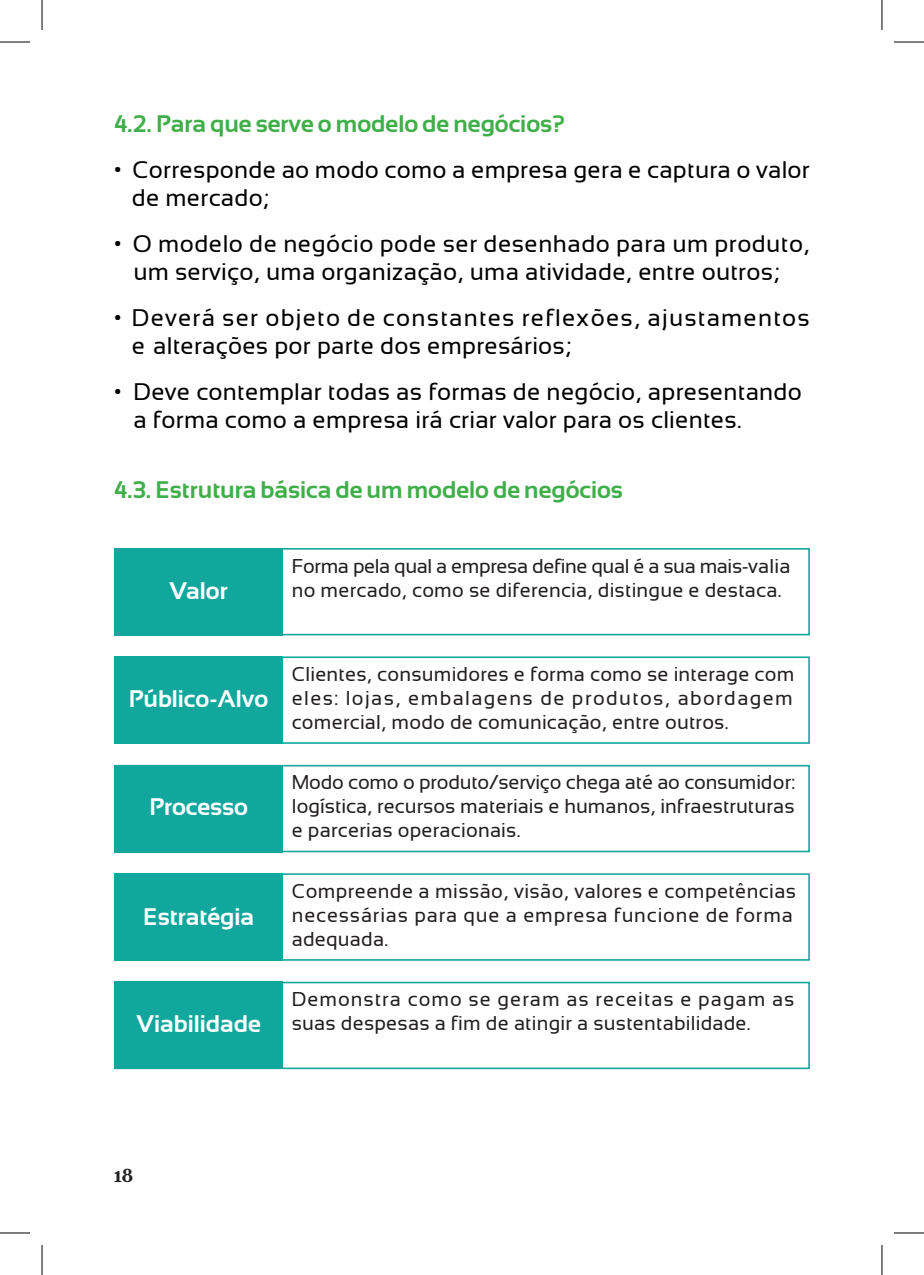
<style>
.page{position:relative;width:924px;height:1275px;background:#fff}
.page>*{position:absolute;margin:0;border:0;box-sizing:border-box;transform-origin:0 0}
.t1{font:24px "Sansation";letter-spacing:.01em;color:#000}
.t2{font:700 24px "Sansation";color:#40ae49}
.t3{font:24px "Sansation";letter-spacing:.05em;color:#000}
.t4{font:700 24px "Sansation";color:#fff}
.t5{font:20px/24px "Sansation";letter-spacing:.01em;color:#231f20}
.t6{font:20px "Farnham Text Semi";color:#231f20}
</style>
<div class="page">
<div style="left:114px;top:548px;width:695px;height:87px;border:2px solid #12a79d"></div>
<div style="left:114px;top:548px;width:169px;height:87px;background:#12a79d"></div>
<div style="left:114px;top:765px;width:695px;height:87px;border:2px solid #12a79d"></div>
<div style="left:114px;top:765px;width:169px;height:87px;background:#12a79d"></div>
<div style="left:114px;top:656px;width:695px;height:88px;border:2px solid #12a79d"></div>
<div style="left:114px;top:656px;width:169px;height:88px;background:#12a79d"></div>
<div style="left:114px;top:873px;width:695px;height:87px;border:2px solid #12a79d"></div>
<div style="left:114px;top:873px;width:169px;height:87px;background:#12a79d"></div>
<div style="left:114px;top:981px;width:695px;height:88px;border:2px solid #12a79d"></div>
<div style="left:114px;top:981px;width:169px;height:88px;background:#12a79d"></div>
<hr style="left:0;top:42px;width:30px;height:1px;background:#000">
<hr style="left:893px;top:42px;width:30px;height:1px;background:#000">
<hr style="left:0;top:1232px;width:30px;height:1px;background:#000">
<hr style="left:893px;top:1232px;width:30px;height:1px;background:#000">
<hr style="left:42px;top:0;width:1px;height:30px;background:#000">
<hr style="left:42px;top:1245px;width:1px;height:30px;background:#000">
<hr style="left:881px;top:0;width:1px;height:30px;background:#000">
<hr style="left:881px;top:1245px;width:1px;height:30px;background:#000">
<p class="t2" style="left:114px;top:110px;width:452px">4.2. Para que serve o modelo de negócios?</p>
<p class="t1" style="left:114px;top:156px;width:697px">• Corresponde ao modo como a empresa gera e captura o valor</p>
<p class="t1" style="left:132px;top:184px;width:139px">de mercado;</p>
<p class="t1" style="left:114px;top:230px;width:697px">• O modelo de negócio pode ser desenhado para um produto,</p>
<p class="t1" style="left:133px;top:258px;width:647px">um serviço, uma organização, uma atividade, entre outros;</p>
<p class="t3" style="left:114px;top:304px;width:697px">• Deverá ser objeto de constantes reflexões, ajustamentos</p>
<p class="t1" style="left:132px;top:332px;width:441px">e alterações por parte dos empresários;</p>
<p class="t1" style="left:114px;top:378px;width:689px">• Deve contemplar todas as formas de negócio, apresentando</p>
<p class="t1" style="left:133px;top:406px;width:609px">a forma como a empresa irá criar valor para os clientes.</p>
<p class="t2" style="left:114px;top:476px;width:510px">4.3. Estrutura básica de um modelo de negócios</p>
<p class="t4" style="left:169px;top:577px;width:60px">Valor</p>
<p class="t5" style="left:291px;top:553px;width:500px">Forma pela qual a empresa define qual é a sua mais-valia no mercado, como se diferencia, distingue e destaca.</p>
<p class="t4" style="left:129px;top:685px;width:141px">Público-Alvo</p>
<p class="t4" style="left:149px;top:794px;width:100px">Processo</p>
<p class="t4" style="left:143px;top:903px;width:112px">Estratégia</p>
<p class="t4" style="left:136px;top:1010px;width:126px">Viabilidade</p>
<p class="t5" style="left:291px;top:662px;width:504px">Clientes, consumidores e forma como se interage com eles: lojas, embalagens de produtos, abordagem</p>
<p class="t5" style="left:291px;top:710px;width:438px">comercial, modo de comunicação, entre outros.</p>
<p class="t5" style="left:291px;top:770px;width:504px;text-align:justify">Modo como o produto/serviço chega até ao consumidor: logística, recursos materiais e humanos, infraestruturas e parcerias operacionais.</p>
<p class="t5" style="left:291px;top:879px;width:505px">Compreende a missão, visão, valores e competências necessárias para que a empresa funcione de forma adequada.</p>
<p class="t5" style="left:291px;top:987px;width:504px">Demonstra como se geram as receitas e pagam as suas despesas a fim de atingir a sustentabilidade.</p>
<p class="t6" style="left:114px;top:1162px;width:21px">18</p>
</div>
